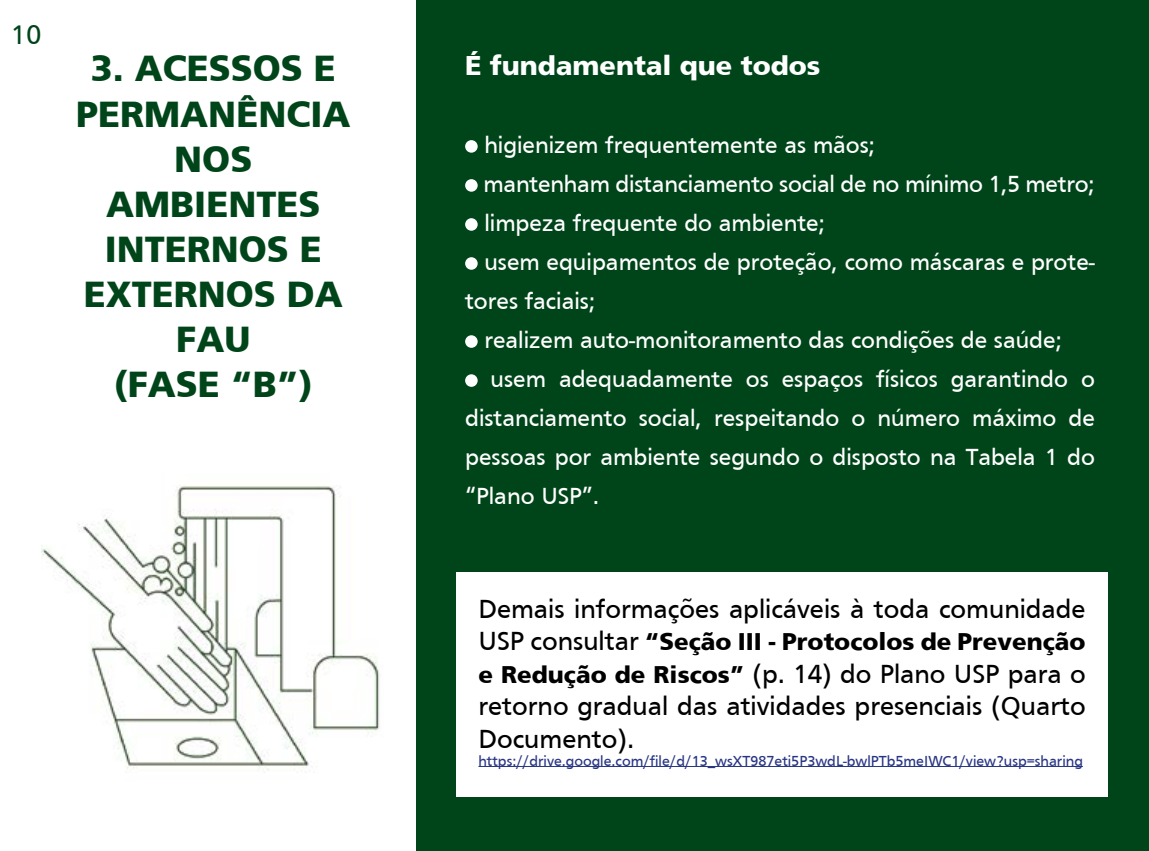
<style>
.page{position:relative;width:1149px;height:851px;background:#fff}
.page>*{position:absolute;margin:0;border:0;box-sizing:border-box;transform-origin:0 0}
.t1{font:900 36px/45px "Frutiger";color:#00451a;text-align:center}
.t2{font:27px/32.4px "Frutiger";color:#000;text-align:justify}
.t3{font:900 27px "Frutiger";color:#fff}
.t4{font:27px "Humanist 777 BT Roman B";color:#00451a}
.t5{font:24px "Frutiger";color:#fff}
.t6{font:900 24px "Frutiger";color:#000}
.t7{font:15px "Frutiger";color:#283583}
.s1{font-weight:400;font-size:27px}
.s2{font-weight:900;font-size:24px}
</style>
<div class="page">
<div style="left:416px;top:0;width:731px;height:850px;background:#00451a"></div>
<div style="left:456px;top:572px;width:651px;height:224px;background:#fff"></div>
<div style="left:465px;top:140px;width:12px;height:13px;background:#fff;border-radius:50%"></div>
<div style="left:465px;top:179px;width:12px;height:13px;background:#fff;border-radius:50%"></div>
<div style="left:465px;top:218px;width:12px;height:13px;background:#fff;border-radius:50%"></div>
<div style="left:465px;top:257px;width:12px;height:13px;background:#fff;border-radius:50%"></div>
<div style="left:465px;top:335px;width:12px;height:13px;background:#fff;border-radius:50%"></div>
<div style="left:465px;top:374px;width:12px;height:13px;background:#fff;border-radius:50%"></div>
<hr style="left:478px;top:766px;width:604px;height:1px;background:#283583">
<img style="left:42px;top:485px;width:338px;height:288px">
<p class="t4" style="left:11px;top:18px;width:32px">10</p>
<h1 class="t1" style="left:76px;top:46px;width:276px">3. ACESSOS E<br>PERMANÊNCIA<br>NOS<br>AMBIENTES<br>INTERNOS E<br>EXTERNOS DA<br>FAU<br>(FASE “B”)</h1>
<p class="t3" style="left:465px;top:49px;width:356px">É fundamental que todos</p>
<p class="t5" style="left:484px;top:131px;width:392px">higienizem frequentemente as mãos;</p>
<p class="t5" style="left:483px;top:170px;width:612px">mantenham distanciamento social de no mínimo 1,5 metro;</p>
<p class="t5" style="left:484px;top:209px;width:342px">limpeza frequente do ambiente;</p>
<p class="t5" style="left:484px;top:248px;width:612px">usem equipamentos de proteção, como máscaras e prote-</p>
<p class="t5" style="left:465px;top:287px;width:132px">tores faciais;</p>
<p class="t5" style="left:484px;top:326px;width:579px">realizem auto-monitoramento das condições de saúde;</p>
<p class="t5" style="left:490px;top:365px;width:605px">usem adequadamente os espaços físicos garantindo o</p>
<p class="t5" style="left:465px;top:404px;width:631px">distanciamento social, respeitando o número máximo de</p>
<p class="t5" style="left:465px;top:443px;width:631px">pessoas por ambiente segundo o disposto na Tabela 1 do</p>
<p class="t5" style="left:465px;top:482px;width:136px">“Plano USP”.</p>
<p class="t2" style="left:478px;top:592px;width:608px">Demais informações aplicáveis à toda comunidade</p>
<p class="t6" style="left:478px;top:627px;width:608px"><span class="s1">USP consultar</span> “Seção III - Protocolos de Prevenção</p>
<p class="t2" style="left:478px;top:657px;width:608px"><span class="s2">e Redução de Riscos”</span> (p. 14) do Plano USP para o retorno gradual das atividades presenciais (Quarto Documento).</p>
<p class="t7" style="left:478px;top:752px;width:605px">https://drive.google.com/file/d/13_wsXT987eti5P3wdL-bwlPTb5meIWC1/view?usp=sharing</p>
</div>
